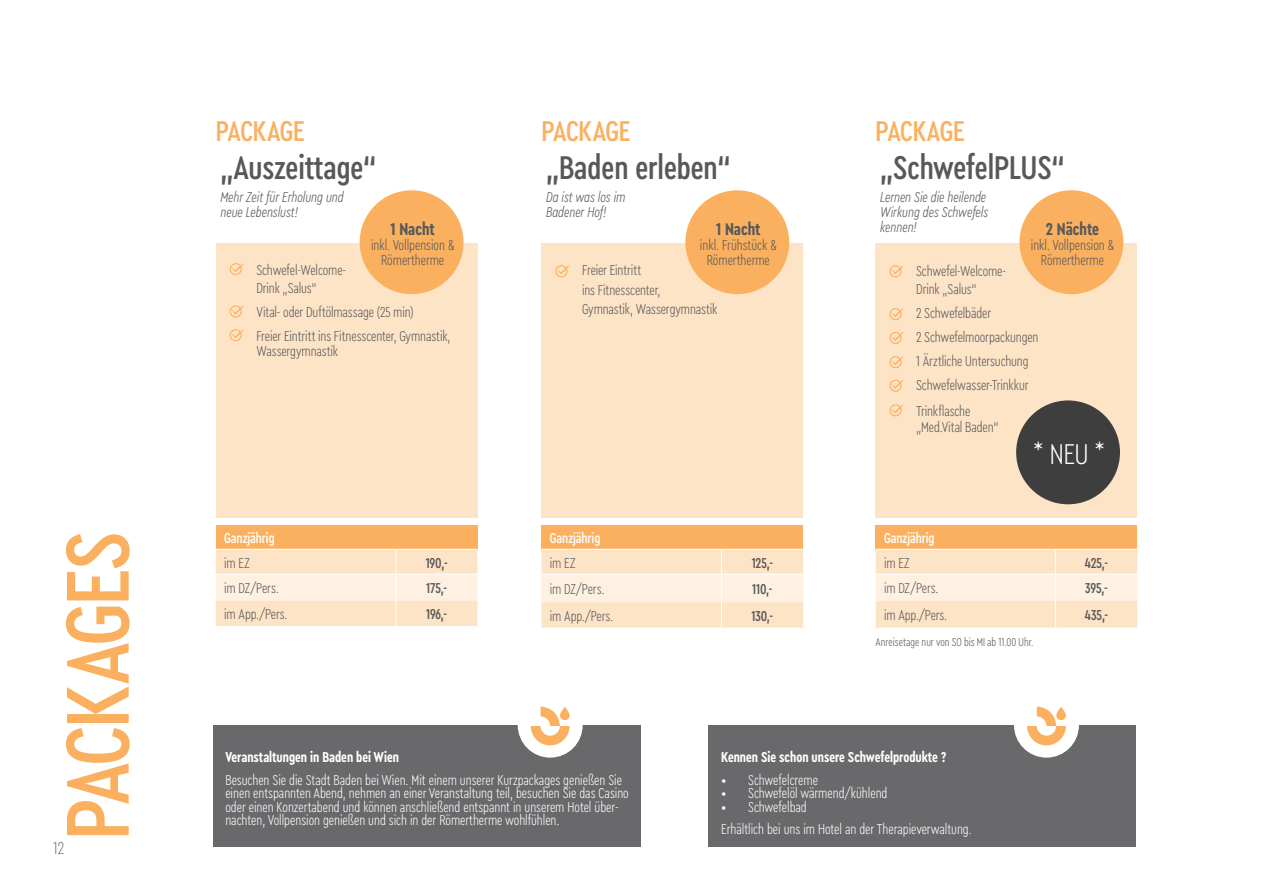
<style>
.page{position:relative;width:1263px;height:893px;background:#fff}
.page>*{position:absolute;margin:0;border:0;box-sizing:border-box;transform-origin:0 0}
.t1{font:500 93.45px "Cera Condensed Pro";letter-spacing:-.02em;color:#fab05f}
.t2{font:500 34.5px "Cera Condensed Pro";color:#57585a}
.t3{font:500 30px "Cera Condensed Pro";letter-spacing:-.015em;color:#fab05f}
.t4{font:300 30px "Cera Condensed Pro";color:#fff}
.t5{font:700 18px "Cera Condensed Pro";color:#57585a}
.t6{font:100 18px "Cera Condensed Pro";color:#3e3e3f}
.t7{font:300 15px/15px "Cera Condensed Pro";letter-spacing:-.005em;color:#57585a;text-align:center}
.t8{font:300 15px/13.5px "Cera Condensed Pro";color:#fff}
.t9{font:italic 300 15px/15px "Cera Condensed Pro";color:#57585a}
.t10{font:700 15px "Cera Condensed Pro";color:#fff}
.t11{font:500 15px "Cera Condensed Pro";letter-spacing:-.01em;color:#57585a}
.t12{font:500 15px "Cera Condensed Pro";letter-spacing:-.005em;color:#fff}
.t13{font:300 12px "Cera Condensed Pro";color:#57585a}
</style>
<div class="page">
<div style="left:216px;top:525px;width:261px;height:24px;background:#fab05f"></div>
<svg style="left:216px;top:549px;width:261px;height:77px;background:#fee9d1"></svg>
<div style="left:216px;top:243px;width:261px;height:275px;background:#fee4c7"></div>
<svg style="left:232px;top:263px;width:12px;height:9px"></svg>
<div style="left:230px;top:263px;width:12px;height:12px;border:1px solid #fab05f;border-radius:50%"></div>
<svg style="left:232px;top:329px;width:12px;height:9px"></svg>
<div style="left:230px;top:329px;width:12px;height:12px;border:1px solid #fab05f;border-radius:50%"></div>
<svg style="left:232px;top:306px;width:12px;height:8px"></svg>
<div style="left:230px;top:305px;width:12px;height:13px;border:1px solid #fab05f;border-radius:50%"></div>
<div style="left:360px;top:190px;width:103px;height:104px;background:#fab05f;border-radius:50%"></div>
<div style="left:541px;top:525px;width:262px;height:24px;background:#fab05f"></div>
<svg style="left:541px;top:549px;width:262px;height:79px;background:#fde9d2"></svg>
<div style="left:541px;top:243px;width:262px;height:275px;background:#fee4c7"></div>
<svg style="left:558px;top:265px;width:11px;height:9px"></svg>
<div style="left:555px;top:265px;width:12px;height:12px;border:1px solid #fab05f;border-radius:50%"></div>
<div style="left:685px;top:190px;width:104px;height:104px;background:#fab05f;border-radius:50%"></div>
<div style="left:876px;top:525px;width:261px;height:24px;background:#fab05f"></div>
<svg style="left:876px;top:549px;width:261px;height:79px;background:#fee9d1"></svg>
<div style="left:876px;top:243px;width:261px;height:275px;background:#fee4c7"></div>
<svg style="left:892px;top:265px;width:11px;height:9px"></svg>
<div style="left:889px;top:265px;width:12px;height:12px;border:1px solid #fab05f;border-radius:50%"></div>
<div style="left:1019px;top:190px;width:104px;height:104px;background:#fab05f;border-radius:50%"></div>
<div style="left:1016px;top:400px;width:104px;height:104px;background:#3e3e3f;border-radius:50%"></div>
<svg style="left:892px;top:308px;width:11px;height:9px"></svg>
<div style="left:889px;top:308px;width:12px;height:12px;border:1px solid #fab05f;border-radius:50%"></div>
<svg style="left:892px;top:332px;width:11px;height:9px"></svg>
<div style="left:889px;top:332px;width:12px;height:12px;border:1px solid #fab05f;border-radius:50%"></div>
<svg style="left:892px;top:356px;width:11px;height:9px"></svg>
<div style="left:889px;top:356px;width:12px;height:12px;border:1px solid #fab05f;border-radius:50%"></div>
<svg style="left:892px;top:380px;width:11px;height:9px"></svg>
<div style="left:889px;top:380px;width:12px;height:12px;border:1px solid #fab05f;border-radius:50%"></div>
<svg style="left:892px;top:404px;width:11px;height:9px"></svg>
<div style="left:889px;top:404px;width:12px;height:12px;border:1px solid #fab05f;border-radius:50%"></div>
<div style="left:214px;top:725px;width:427px;height:122px;background:#69696c"></div>
<div style="left:708px;top:725px;width:427px;height:122px;background:#69696c"></div>
<div style="left:1014px;top:693px;width:65px;height:65px;background:#fff;border-radius:50%"></div>
<svg style="left:1027px;top:707px;width:39px;height:38px"></svg>
<div style="left:518px;top:693px;width:65px;height:65px;background:#fff;border-radius:50%"></div>
<svg style="left:531px;top:707px;width:39px;height:38px"></svg>
<p class="t1" style="left:35px;top:840px;width:310px;rotate:-90deg">PACKAGES</p>
<p class="t6" style="left:53px;top:836px;width:12px">12</p>
<p class="t3" style="left:216px;top:111px;width:91px">PACKAGE</p>
<p class="t2" style="left:220px;top:145px;width:158px">„Auszeittage“</p>
<p class="t9" style="left:220px;top:189px;width:125px">Mehr Zeit für Erholung und neue Lebenslust!</p>
<p class="t5" style="left:390px;top:217px;width:46px">1 Nacht</p>
<p class="t7" style="left:371px;top:237px;width:85px">inkl. Vollpension &amp;<br>Römertherme</p>
<p class="t7" style="left:256px;top:262px;width:91px">Schwefel-Welcome-</p>
<p class="t7" style="left:256px;top:280px;width:62px">Drink „Salus“</p>
<p class="t7" style="left:256px;top:304px;width:159px">Vital- oder Duftölmassage (25 min)</p>
<p class="t7" style="left:256px;top:328px;width:196px">Freier Eintritt ins Fitnesscenter, Gymnastik,</p>
<p class="t7" style="left:256px;top:343px;width:83px">Wassergymnastik</p>
<p class="t12" style="left:224px;top:528px;width:52px">Ganzjährig</p>
<p class="t7" style="left:224px;top:555px;width:27px">im EZ</p>
<p class="t11" style="left:426px;top:553px;width:23px">190,-</p>
<p class="t7" style="left:224px;top:580px;width:56px">im DZ/Pers.</p>
<p class="t11" style="left:426px;top:578px;width:22px">175,-</p>
<p class="t7" style="left:224px;top:606px;width:65px">im App./Pers.</p>
<p class="t11" style="left:426px;top:604px;width:23px">196,-</p>
<p class="t3" style="left:541px;top:111px;width:91px">PACKAGE</p>
<p class="t2" style="left:546px;top:145px;width:187px">„Baden erleben“</p>
<p class="t9" style="left:546px;top:189px;width:81px">Da ist was los im<br>Badener Hof!</p>
<p class="t5" style="left:716px;top:217px;width:46px">1 Nacht</p>
<p class="t7" style="left:700px;top:237px;width:78px">inkl. Frühstück &amp;<br>Römertherme</p>
<p class="t7" style="left:582px;top:260px;width:137px;line-height:19.5px;text-align:left">Freier Eintritt<br>ins Fitnesscenter,<br>Gymnastik, Wassergymnastik</p>
<p class="t12" style="left:550px;top:528px;width:52px">Ganzjährig</p>
<p class="t7" style="left:550px;top:555px;width:27px">im EZ</p>
<p class="t11" style="left:752px;top:553px;width:23px">125,-</p>
<p class="t7" style="left:550px;top:581px;width:56px">im DZ/Pers.</p>
<p class="t11" style="left:752px;top:579px;width:22px">110,-</p>
<p class="t7" style="left:550px;top:608px;width:65px">im App./Pers.</p>
<p class="t11" style="left:751px;top:606px;width:23px">130,-</p>
<p class="t3" style="left:876px;top:111px;width:91px">PACKAGE</p>
<p class="t2" style="left:880px;top:145px;width:187px">„SchwefelPLUS“</p>
<p class="t9" style="left:880px;top:189px;width:107px">Lernen Sie die heilende</p>
<p class="t9" style="left:880px;top:204px;width:109px">Wirkung des Schwefels kennen!</p>
<p class="t5" style="left:1046px;top:217px;width:55px">2 Nächte</p>
<p class="t7" style="left:1031px;top:237px;width:85px">inkl. Vollpension &amp;<br>Römertherme</p>
<p class="t7" style="left:916px;top:263px;width:91px">Schwefel-Welcome-</p>
<p class="t7" style="left:916px;top:281px;width:62px">Drink „Salus“</p>
<p class="t7" style="left:916px;top:305px;width:76px">2 Schwefelbäder</p>
<p class="t7" style="left:916px;top:329px;width:124px">2 Schwefelmoorpackungen</p>
<p class="t7" style="left:916px;top:353px;width:114px">1 Ärztliche Untersuchung</p>
<p class="t7" style="left:916px;top:377px;width:114px">Schwefelwasser-Trinkkur</p>
<p class="t7" style="left:916px;top:402px;width:84px;line-height:16.5px;text-align:left">Trinkflasche „Med.Vital Baden“</p>
<p class="t4" style="left:1033px;top:434px;width:73px">* NEU *</p>
<p class="t12" style="left:884px;top:528px;width:52px">Ganzjährig</p>
<p class="t7" style="left:884px;top:555px;width:27px">im EZ</p>
<p class="t11" style="left:1085px;top:553px;width:25px">425,-</p>
<p class="t7" style="left:884px;top:580px;width:56px">im DZ/Pers.</p>
<p class="t11" style="left:1085px;top:578px;width:24px">395,-</p>
<p class="t7" style="left:884px;top:607px;width:65px">im App./Pers.</p>
<p class="t11" style="left:1085px;top:605px;width:25px">435,-</p>
<p class="t13" style="left:876px;top:634px;width:159px">Anreisetage nur von SO bis MI ab 11.00 Uhr.</p>
<p class="t10" style="left:225px;top:747px;width:175px">Veranstaltungen in Baden bei Wien</p>
<p class="t8" style="left:225px;top:772px;width:405px">Besuchen Sie die Stadt Baden bei Wien. Mit einem unserer Kurzpackages genießen Sie einen entspannten Abend, nehmen an einer Veranstaltung teil, besuchen Sie das Casino oder einen Konzertabend und können anschließend entspannt in unserem Hotel über&shy;nachten, Vollpension genießen und sich in der Römertherme wohlfühlen.</p>
<p class="t10" style="left:721px;top:747px;width:226px">Kennen Sie schon unsere Schwefelprodukte ?</p>
<p class="t8" style="left:721px;top:772px;width:98px">• Schwefelcreme</p>
<p class="t8" style="left:721px;top:786px;width:168px">• Schwefelöl wärmend/kühlend</p>
<p class="t8" style="left:721px;top:799px;width:87px">• Schwefelbad</p>
<p class="t8" style="left:721px;top:822px;width:252px">Erhältlich bei uns im Hotel an der Therapieverwaltung.</p>
</div>
